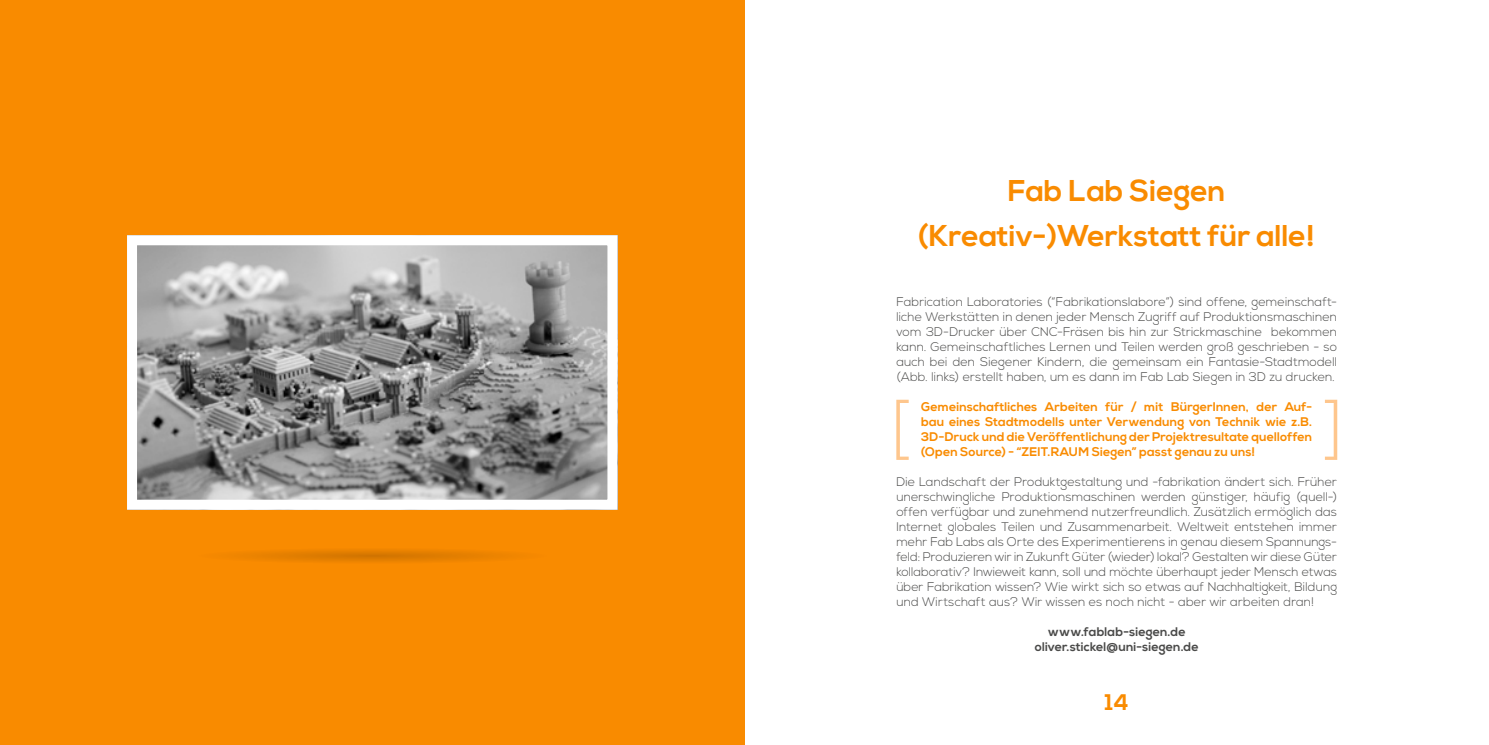
<style>
.page{position:relative;width:1489px;height:745px;background:#fff}
.page>*{position:absolute;margin:0;border:0;box-sizing:border-box;transform-origin:0 0}
.t1{font:300 68.12px "Nexa";color:#fec68d}
.t2{font:700 30px/45px "Nexa";color:#f98b00;text-align:center}
.t3{font:700 22.5px "Nexa";color:#f98b00}
.t4{font:300 12.5px/15px "Nexa";letter-spacing:.01em;color:#4a4a49;text-align:justify}
.t5{font:700 12.5px/15px "Nexa";letter-spacing:.005em;color:#f98b00;text-align:justify}
.t6{font:700 12.5px/15px "Nexa";letter-spacing:.01em;color:#4a4a49;text-align:center}
</style>
<div class="page">
<div style="left:0;top:0;width:744px;height:744px;background:#f98b00"></div>
<img style="left:138px;top:246px;width:468px;height:252px">
<div style="left:127px;top:235px;width:490px;height:274px;border:10px solid #fff"></div>
<svg style="left:240px;top:550px;width:266px;height:12px"></svg>
<h2 class="t2" style="left:918px;top:169px;width:398px">Fab Lab Siegen (Kreativ-)Werkstatt für alle!</h2>
<p class="t4" style="left:896px;top:294px;width:442px">Fabrication Laboratories (“Fabrikationslabore”) sind offene, gemeinschaft&shy;liche Werkstätten in denen jeder Mensch Zugriff auf Produktionsmaschinen vom 3D-Drucker über CNC-Fräsen bis hin zur Strickmaschine bekommen kann. Gemeinschaftliches Lernen und Teilen werden groß geschrieben - so auch bei den Siegener Kindern, die gemeinsam ein Fantasie-Stadtmodell (Abb. links) erstellt haben, um es dann im Fab Lab Siegen in 3D zu drucken.</p>
<p class="t5" style="left:921px;top:399px;width:392px">Gemeinschaftliches Arbeiten für / mit BürgerInnen, der Auf&shy;bau eines Stadtmodells unter Verwendung von Technik wie z.B.<br>3D-Druck und die Veröffentlichung der Projektresultate quelloffen (Open Source) - “ZEIT.RAUM Siegen” passt genau zu uns!</p>
<p class="t4" style="left:896px;top:474px;width:442px">Die Landschaft der Produktgestaltung und -fabrikation ändert sich. Früher unerschwingliche Produktionsmaschinen werden günstiger, häufig (quell-) offen verfügbar und zunehmend nutzerfreundlich. Zusätzlich ermöglich das Internet globales Teilen und Zusammenarbeit. Weltweit entstehen immer mehr Fab Labs als Orte des Experimentierens in genau diesem Spannungs&shy;feld: Produzieren wir in Zukunft Güter (wieder) lokal? Gestalten wir diese Güter kollaborativ? Inwieweit kann, soll und möchte überhaupt jeder Mensch etwas über Fabrikation wissen? Wie wirkt sich so etwas auf Nachhaltigkeit, Bildung und Wirtschaft aus? Wir wissen es noch nicht - aber wir arbeiten dran!</p>
<h1 class="t1" style="left:891px;top:389px;width:20px">[</h1>
<h1 class="t1" style="left:1323px;top:389px;width:22px">]</h1>
<p class="t6" style="left:1034px;top:624px;width:165px">www.fablab-siegen.de oliver.stickel@uni-siegen.de</p>
<h3 class="t3" style="left:1104px;top:688px;width:25px">14</h3>
</div>
